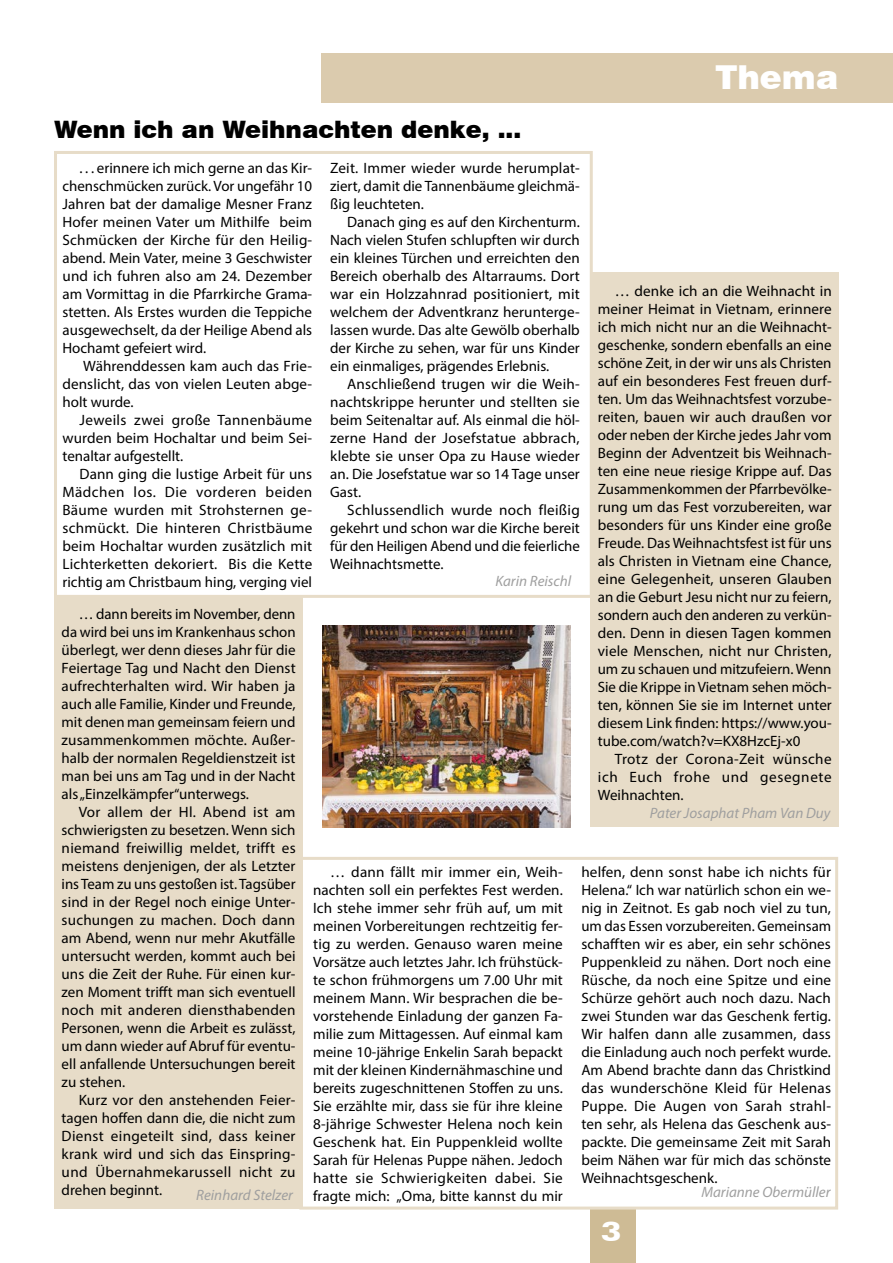
<style>
.page{position:relative;width:893px;height:1263px;background:#fff}
.page>*{position:absolute;margin:0;border:0;box-sizing:border-box;transform-origin:0 0}
.t1{font:900 33px "Swiss 721 BT";color:#fff}
.t2{font:900 expanded 27px "Zurich BT";color:#fff}
.t3{font:900 24px "Swiss 721 BT";color:#000}
.t4{font:15px/18px "Myriad Pro";color:#000;text-align:justify}
.t5{font:italic 15px "Myriad Pro";color:#9f9f9f}
</style>
<div class="page">
<img style="left:322px;top:626px;width:248px;height:201px">
<div style="left:590px;top:1209px;width:45px;height:54px;background:#cebb95"></div>
<div style="left:590px;top:272px;width:248px;height:555px;background:#e7dcc8"></div>
<div style="left:54px;top:597px;width:248px;height:612px;background:#e7dcc8"></div>
<div style="left:322px;top:53px;width:571px;height:50px;background:#dbcbae"></div>
<div style="left:54px;top:151px;width:539px;height:447px;border:3px solid #e7dcc8"></div>
<div style="left:299px;top:857px;width:539px;height:352px;border:3px solid #e7dcc8"></div>
<h1 class="t1" style="left:715px;top:57px;width:124px">Thema</h1>
<h3 class="t3" style="left:54px;top:115px;width:469px">Wenn ich an Weihnachten denke, ...</h3>
<p class="t4" style="left:330px;top:159px;width:251px">Zeit. Immer wieder wurde herumplat&shy;ziert, damit die Tannenbäume gleichmä&shy;ßig leuchteten.</p>
<p class="t4" style="left:330px;top:213px;width:251px;text-indent:17px">Danach ging es auf den Kirchenturm.<br>Nach vielen Stufen schlupften wir durch ein kleines Türchen und erreichten den Bereich oberhalb des Altarraums. Dort war ein Holzzahnrad positioniert, mit welchem der Adventkranz herunterge&shy;lassen wurde. Das alte Gewölb oberhalb der Kirche zu sehen, war für uns Kinder ein einmaliges, prägendes Erlebnis.</p>
<p class="t4" style="left:330px;top:375px;width:251px;text-indent:17px">Anschließend trugen wir die Weih&shy;nachtskrippe herunter und stellten sie beim Seitenaltar auf. Als einmal die höl&shy;zerne Hand der Josefstatue abbrach, klebte sie unser Opa zu Hause wieder an. Die Josefstatue war so 14 Tage unser Gast.</p>
<p class="t4" style="left:330px;top:501px;width:251px;text-indent:17px">Schlussendlich wurde noch fleißig gekehrt und schon war die Kirche bereit für den Heiligen Abend und die feierliche Weihnachtsmette.</p>
<p class="t5" style="left:495px;top:572px;width:77px">Karin Reischl</p>
<p class="t4" style="left:63px;top:159px;width:251px;text-indent:17px">. . . erinnere ich mich gerne an das Kir&shy;chenschmücken zurück. Vor ungefähr 10<br>Jahren bat der damalige Mesner Franz Hofer meinen Vater um Mithilfe beim Schmücken der Kirche für den Heilig&shy;abend. Mein Vater, meine 3 Geschwister und ich fuhren also am 24. Dezember am Vormittag in die Pfarrkirche Grama&shy;stetten. Als Erstes wurden die Teppiche ausgewechselt, da der Heilige Abend als Hochamt gefeiert wird.</p>
<p class="t4" style="left:63px;top:357px;width:251px;text-indent:21px">Währenddessen kam auch das Frie&shy;denslicht, das von vielen Leuten abge&shy;holt wurde.</p>
<p class="t4" style="left:62px;top:411px;width:251px;text-indent:17px">Jeweils zwei große Tannenbäume wurden beim Hochaltar und beim Sei&shy;tenaltar aufgestellt.</p>
<p class="t4" style="left:63px;top:465px;width:251px;text-indent:17px">Dann ging die lustige Arbeit für uns Mädchen los. Die vorderen beiden Bäume wurden mit Strohsternen ge&shy;schmückt. Die hinteren Christbäume beim Hochaltar wurden zusätzlich mit Lichterketten dekoriert. Bis die Kette richtig am Christbaum hing, verging viel</p>
<p class="t4" style="left:598px;top:282px;width:235px;text-indent:17px">… denke ich an die Weihnacht in meiner Heimat in Vietnam, erinnere ich mich nicht nur an die Weihnacht&shy;geschenke, sondern ebenfalls an eine schöne Zeit, in der wir uns als Christen auf ein besonderes Fest freuen durf&shy;ten. Um das Weihnachtsfest vorzube&shy;reiten, bauen wir auch draußen vor oder neben der Kirche jedes Jahr vom Beginn der Adventzeit bis Weihnach&shy;ten eine neue riesige Krippe auf. Das Zusammenkommen der Pfarrbevölke&shy;rung um das Fest vorzubereiten, war besonders für uns Kinder eine große Freude. Das Weihnachtsfest ist für uns als Christen in Vietnam eine Chance, eine Gelegenheit, unseren Glauben an die Geburt Jesu nicht nur zu feiern, sondern auch den anderen zu verkün&shy;den. Denn in diesen Tagen kommen viele Menschen, nicht nur Christen, um zu schauen und mitzufeiern. Wenn Sie die Krippe in Vietnam sehen möch&shy;ten, können Sie sie im Internet unter diesem Link finden: https://www.you&shy;tube.com/watch?v=KX8HzcEj-x0</p>
<p class="t4" style="left:598px;top:750px;width:235px;text-indent:17px">Trotz der Corona-Zeit wünsche ich Euch frohe und gesegnete Weihnachten.</p>
<p class="t5" style="left:650px;top:804px;width:182px">Pater Josaphat Pham Van Duy</p>
<p class="t4" style="left:62px;top:604px;width:236px;text-indent:17px">… dann bereits im November, denn da wird bei uns im Krankenhaus schon überlegt, wer denn dieses Jahr für die Feiertage Tag und Nacht den Dienst aufrechterhalten wird. Wir haben ja auch alle Familie, Kinder und Freunde, mit denen man gemeinsam feiern und zusammenkommen möchte. Außer&shy;halb der normalen Regeldienstzeit ist man bei uns am Tag und in der Nacht als „Einzelkämpfer“unterwegs.</p>
<p class="t4" style="left:62px;top:802px;width:236px;text-indent:17px">Vor allem der Hl. Abend ist am schwierigsten zu besetzen. Wenn sich niemand freiwillig meldet, trifft es meistens denjenigen, der als Letzter ins Team zu uns gestoßen ist. Tagsüber sind in der Regel noch einige Unter&shy;suchungen zu machen. Doch dann am Abend, wenn nur mehr Akutfälle untersucht werden, kommt auch bei uns die Zeit der Ruhe. Für einen kur&shy;zen Moment trifft man sich eventuell noch mit anderen diensthabenden Personen, wenn die Arbeit es zulässt, um dann wieder auf Abruf für eventu&shy;ell anfallende Untersuchungen bereit zu stehen.</p>
<p class="t4" style="left:62px;top:1090px;width:235px;text-indent:17px">Kurz vor den anstehenden Feier&shy;tagen hoffen dann die, die nicht zum Dienst eingeteilt sind, dass keiner krank wird und sich das Einspring&shy;und Übernahmekarussell nicht zu drehen beginnt.</p>
<p class="t4" style="left:313px;top:862px;width:251px;text-indent:17px">… dann fällt mir immer ein, Weih&shy;nachten soll ein perfektes Fest werden.<br>Ich stehe immer sehr früh auf, um mit meinen Vorbereitungen rechtzeitig fer&shy;tig zu werden. Genauso waren meine Vorsätze auch letztes Jahr. Ich frühstück&shy;te schon frühmorgens um 7.00 Uhr mit meinem Mann. Wir besprachen die be&shy;vorstehende Einladung der ganzen Fa&shy;milie zum Mittagessen. Auf einmal kam meine 10-jährige Enkelin Sarah bepackt mit der kleinen Kindernähmaschine und bereits zugeschnittenen Stoffen zu uns.<br>Sie erzählte mir, dass sie für ihre kleine 8-jährige Schwester Helena noch kein Geschenk hat. Ein Puppenkleid wollte Sarah für Helenas Puppe nähen. Jedoch hatte sie Schwierigkeiten dabei. Sie fragte mich: „Oma, bitte kannst du mir</p>
<p class="t4" style="left:581px;top:862px;width:251px">helfen, denn sonst habe ich nichts für Helena.“ Ich war natürlich schon ein we&shy;nig in Zeitnot. Es gab noch viel zu tun, um das Essen vorzubereiten. Gemeinsam schafften wir es aber, ein sehr schönes Puppenkleid zu nähen. Dort noch eine Rüsche, da noch eine Spitze und eine Schürze gehört auch noch dazu. Nach zwei Stunden war das Geschenk fertig.<br>Wir halfen dann alle zusammen, dass die Einladung auch noch perfekt wurde.<br>Am Abend brachte dann das Christkind das wunderschöne Kleid für Helenas Puppe. Die Augen von Sarah strahl&shy;ten sehr, als Helena das Geschenk aus&shy;packte. Die gemeinsame Zeit mit Sarah beim Nähen war für mich das schönste Weihnachtsgeschenk.</p>
<p class="t5" style="left:701px;top:1183px;width:131px">Marianne Obermüller</p>
<p class="t5" style="left:196px;top:1186px;width:98px">Reinhard Stelzer</p>
<h2 class="t2" style="left:601px;top:1216px;width:22px">3</h2>
</div>
